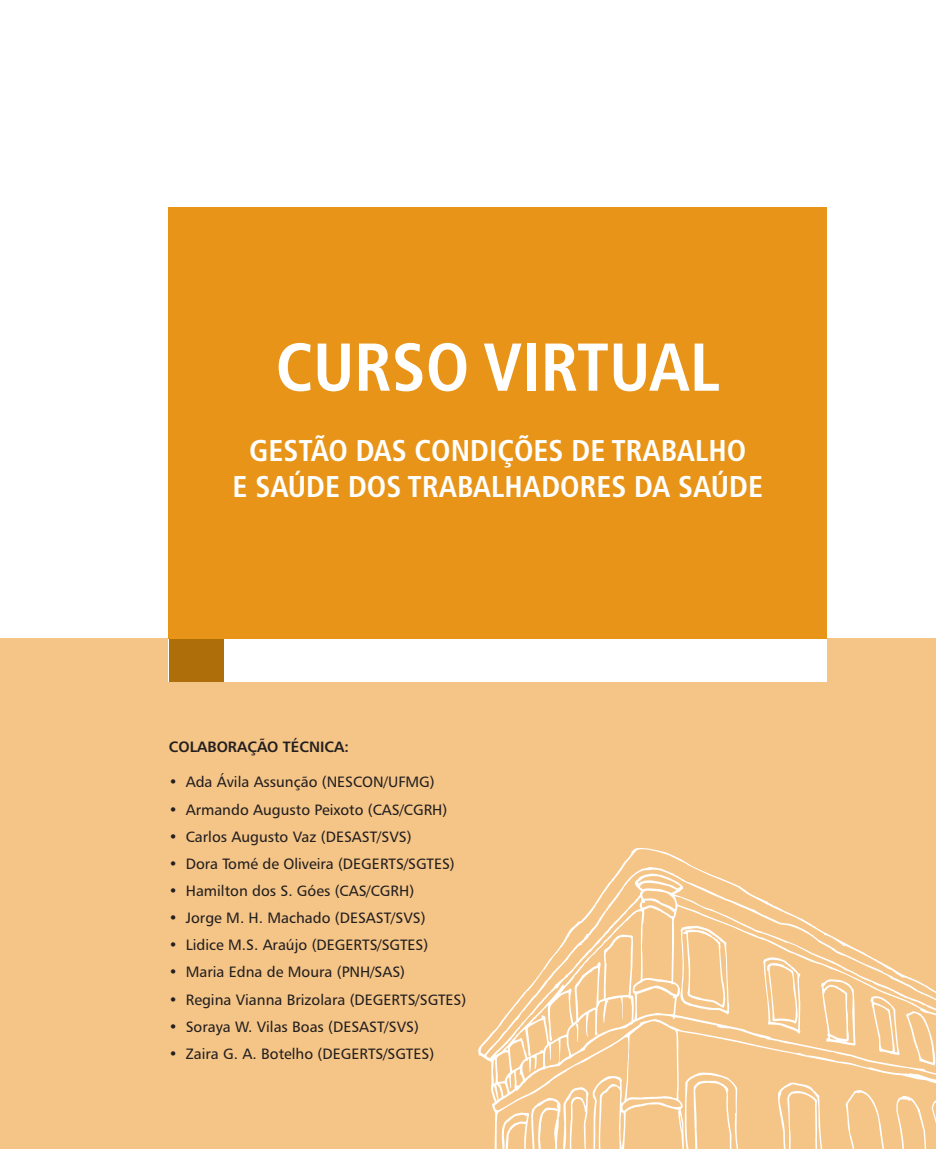
<style>
.page{position:relative;width:936px;height:1149px;background:#fff}
.page>*{position:absolute;margin:0;border:0;box-sizing:border-box;transform-origin:0 0}
.t1{font:700 condensed 67.5px "Frutiger LT Std";color:#fff}
.t2{font:700 condensed 30px/36px "Frutiger LT Std";color:#fff;text-align:center}
.t3{font:15px "Humanist 777 BT Roman B";color:#231f20}
.t4{font:15px "Humanist 777 BT Bold B";letter-spacing:.06em;color:#231f20}
</style>
<div class="page">
<div style="left:0;top:638px;width:935px;height:510px;background:#f5c587"></div>
<div style="left:169px;top:638px;width:657px;height:44px;background:#fff"></div>
<div style="left:169px;top:638px;width:54px;height:44px;background:#ae6f0a"></div>
<div style="left:169px;top:207px;width:657px;height:431px;background:#e89418"></div>
<svg style="left:478px;top:848px;width:457px;height:300px"></svg>
<svg style="left:845px;top:1089px;width:40px;height:59px"></svg>
<svg style="left:684px;top:1072px;width:54px;height:76px"></svg>
<svg style="left:777px;top:1081px;width:46px;height:67px"></svg>
<svg style="left:895px;top:1095px;width:40px;height:53px"></svg>
<svg style="left:499px;top:1086px;width:89px;height:62px"></svg>
<svg style="left:906px;top:1011px;width:29px;height:54px"></svg>
<svg style="left:870px;top:995px;width:29px;height:59px"></svg>
<svg style="left:820px;top:977px;width:35px;height:68px"></svg>
<svg style="left:763px;top:955px;width:37px;height:78px"></svg>
<svg style="left:680px;top:925px;width:49px;height:89px"></svg>
<p class="t1" style="left:275px;top:327px;width:446px">CURSO VIRTUAL</p>
<p class="t2" style="left:232px;top:432px;width:532px">GESTÃO DAS CONDIÇÕES DE TRABALHO<br>E SAÚDE DOS TRABALHADORES DA SAÚDE</p>
<p class="t4" style="left:169px;top:736px;width:182px">COLABORAÇÃO TÉCNICA:</p>
<p class="t3" style="left:169px;top:772px;width:267px">• Ada Ávila Assunção (NESCON/UFMG)</p>
<p class="t3" style="left:169px;top:799px;width:280px">• Armando Augusto Peixoto (CAS/CGRH)</p>
<p class="t3" style="left:169px;top:827px;width:244px">• Carlos Augusto Vaz (DESAST/SVS)</p>
<p class="t3" style="left:169px;top:854px;width:287px">• Dora Tomé de Oliveira (DEGERTS/SGTES)</p>
<p class="t3" style="left:169px;top:881px;width:247px">• Hamilton dos S. Góes (CAS/CGRH)</p>
<p class="t3" style="left:169px;top:908px;width:258px">• Jorge M. H. Machado (DESAST/SVS)</p>
<p class="t3" style="left:169px;top:935px;width:261px">• Lidice M.S. Araújo (DEGERTS/SGTES)</p>
<p class="t3" style="left:169px;top:962px;width:238px">• Maria Edna de Moura (PNH/SAS)</p>
<p class="t3" style="left:169px;top:989px;width:299px">• Regina Vianna Brizolara (DEGERTS/SGTES)</p>
<p class="t3" style="left:169px;top:1016px;width:252px">• Soraya W. Vilas Boas (DESAST/SVS)</p>
<p class="t3" style="left:169px;top:1043px;width:267px">• Zaira G. A. Botelho (DEGERTS/SGTES)</p>
</div>
